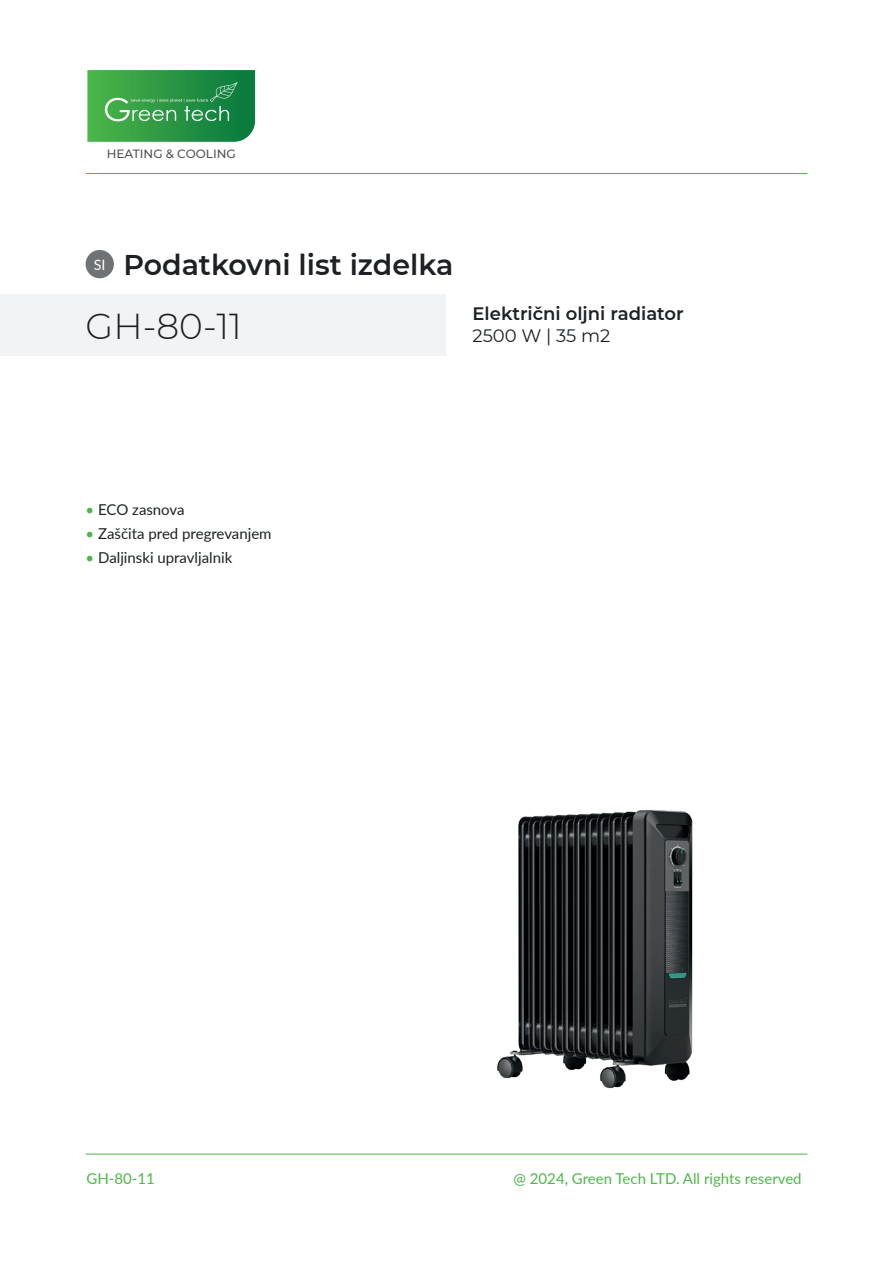
<style>
.page{position:relative;width:893px;height:1263px;background:#fff}
.page>*{position:absolute;margin:0;border:0;box-sizing:border-box;transform-origin:0 0}
.t1{font:300 36px "Montserrat";color:#1d2124}
.t2{font:600 28.5px "Montserrat";color:#1d2124}
.t3{font:600 18px "Montserrat";color:#1d2124}
.t4{font:18px "Montserrat";color:#1d2124}
.t5{font:15px "Lato";color:#1c2123}
.t6{font:15px "Lato";color:#4cb848}
.t7{font:14.25px "Lato";color:#fff}
.t8{font:500 12px "Montserrat";color:#515250}
.s1{color:#4cb848}
</style>
<div class="page">
<div style="left:0;top:294px;width:445px;height:62px;background:#f2f3f4"></div>
<hr style="left:86px;top:1154px;width:721px;height:1px;background:#4cb848">
<hr style="left:86px;top:173px;width:721px;height:1px;background:#4cb848">
<svg style="left:87px;top:70px;width:168px;height:72px;background:#389d50"></svg>
<img style="left:331px;top:810px;width:477px;height:345px">
<div style="left:86px;top:250px;width:28px;height:28px;background:#707375;border-radius:50%"></div>
<p class="t8" style="left:107px;top:145px;width:131px">HEATING &amp; COOLING</p>
<h2 class="t2" style="left:123px;top:245px;width:332px">Podatkovni list izdelka</h2>
<h1 class="t1" style="left:86px;top:301px;width:158px">GH-80-11</h1>
<p class="t7" style="left:94px;top:254px;width:13px">SI</p>
<p class="t3" style="left:473px;top:301px;width:213px">Električni oljni radiator</p>
<p class="t4" style="left:473px;top:323px;width:139px">2500 W | 35 m2</p>
<p class="t5" style="left:86px;top:499px;width:101px"><span class="s1">•</span> ECO zasnova</p>
<p class="t5" style="left:86px;top:523px;width:188px"><span class="s1">•</span> Zaščita pred pregrevanjem</p>
<p class="t5" style="left:86px;top:547px;width:148px"><span class="s1">•</span> Daljinski upravljalnik</p>
<p class="t6" style="left:86px;top:1167px;width:70px">GH-80-11</p>
<p class="t6" style="left:513px;top:1167px;width:290px">@ 2024, Green Tech LTD. All rights reserved</p>
</div>
